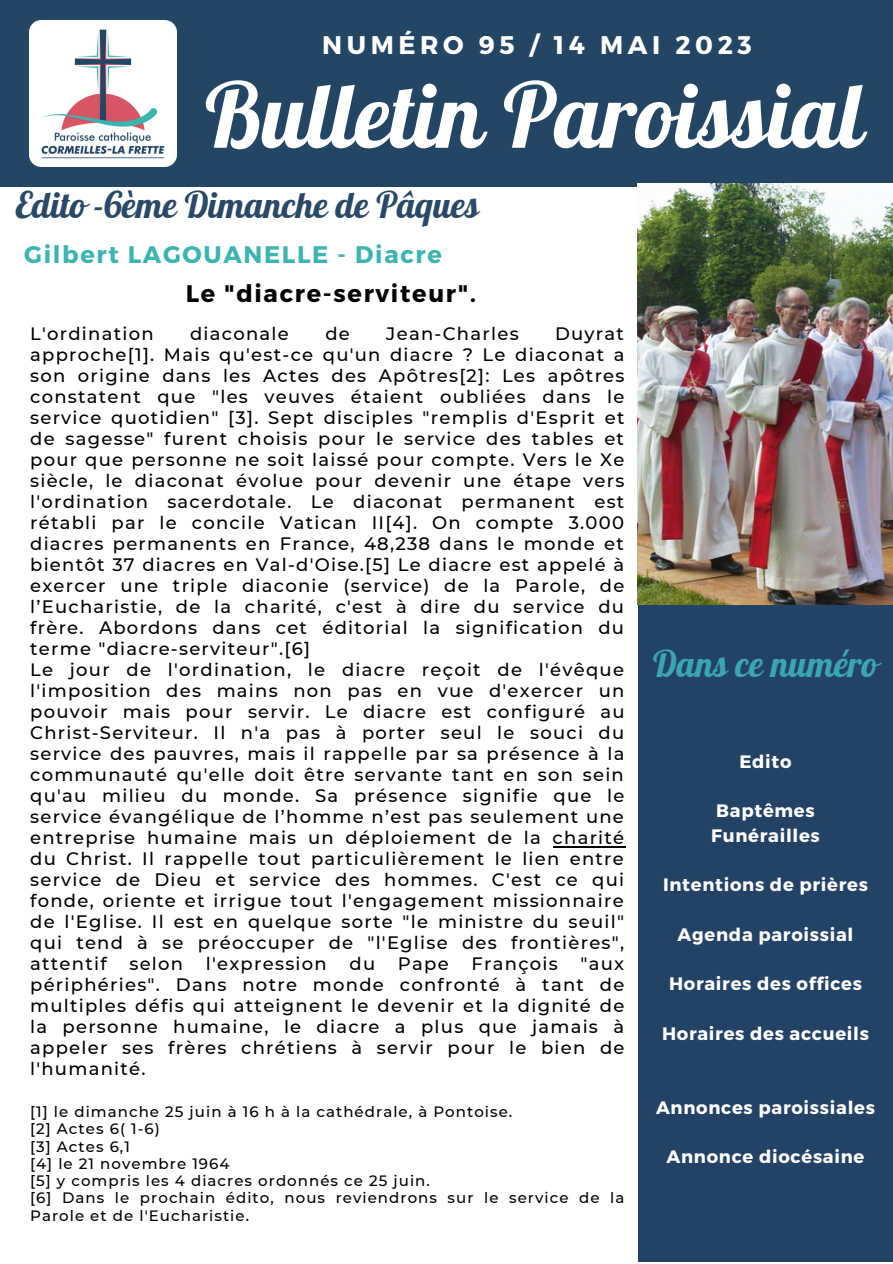
<style>
.page{position:relative;width:893px;height:1264px;background:#fff}
.page>*{position:absolute;margin:0;border:0;box-sizing:border-box;transform-origin:0 0}
.t1{font:89.85px "Lobster";color:#fff}
.t2{font:36px "Lobster";color:#294966}
.t3{font:36px "Lobster";color:#3ba6af}
.t4{font:700 25.5px "Montserrat";letter-spacing:.18em;color:#fff}
.t5{font:700 24px "Montserrat";letter-spacing:.07em;color:#3cb4af}
.t6{font:700 24px "Montserrat";letter-spacing:.07em;color:#000}
.t7{font:500 18px/21px "Montserrat";letter-spacing:.07em;color:#000;text-align:justify}
.t8{font:700 18px "Montserrat";letter-spacing:.04em;color:#fff}
.t9{font:500 15px/17.2px "Montserrat";letter-spacing:.07em;color:#000}
</style>
<div class="page">
<div style="left:638px;top:604px;width:254px;height:658px;background:#234366"></div>
<div style="left:0;top:0;width:892px;height:187px;background:#234664"></div>
<img style="left:30px;top:21px;width:146px;height:146px">
<hr style="left:552px;top:845px;width:73px;height:2px;background:#000">
<img style="left:638px;top:183px;width:254px;height:422px">
<p class="t4" style="left:322px;top:28px;width:431px">NUMÉRO 95 / 14 MAI 2023</p>
<p class="t1" style="left:205px;top:58px;width:660px">Bulletin Paroissial</p>
<p class="t2" style="left:16px;top:182px;width:465px">Edito -6ème Dimanche de Pâques</p>
<p class="t5" style="left:24px;top:239px;width:419px">Gilbert LAGOUANELLE - Diacre</p>
<p class="t6" style="left:186px;top:278px;width:291px">Le "diacre-serviteur".</p>
<p class="t7" style="left:30px;top:323px;width:125px">L'ordination</p>
<p class="t7" style="left:190px;top:323px;width:100px">diaconale</p>
<p class="t7" style="left:325px;top:323px;width:26px">de</p>
<p class="t7" style="left:386px;top:323px;width:134px">Jean-Charles</p>
<p class="t7" style="left:30px;top:323px;width:596px;text-indent:525px">Duyrat approche[1]. Mais qu'est-ce qu'un diacre ? Le diaconat a son origine dans les Actes des Apôtres[2]: Les apôtres constatent que "les veuves étaient oubliées dans le service quotidien" [3]. Sept disciples "remplis d'Esprit et de sagesse" furent choisis pour le service des tables et pour que personne ne soit laissé pour compte. Vers le Xe siècle, le diaconat évolue pour devenir une étape vers l'ordination sacerdotale. Le diaconat permanent est rétabli par le concile Vatican II[4]. On compte 3.000 diacres permanents en France, 48,238 dans le monde et bientôt 37 diacres en Val-d'Oise.[5] Le diacre est appelé à exercer une triple diaconie (service) de la Parole, de l’Eucharistie, de la charité, c'est à dire du service du frère. Abordons dans cet éditorial la signification du terme "diacre-serviteur".[6]</p>
<p class="t7" style="left:30px;top:659px;width:596px">Le jour de l'ordination, le diacre reçoit de l'évêque l'imposition des mains non pas en vue d'exercer un pouvoir mais pour servir. Le diacre est configuré au Christ-Serviteur. Il n'a pas à porter seul le souci du service des pauvres, mais il rappelle par sa présence à la communauté qu'elle doit être servante tant en son sein qu'au milieu du monde. Sa présence signifie que le service évangélique de l’homme n’est pas seulement une entreprise humaine mais un déploiement de la charité du Christ. Il rappelle tout particulièrement le lien entre service de Dieu et service des hommes. C'est ce qui fonde, oriente et irrigue tout l'engagement missionnaire de l'Eglise. Il est en quelque sorte "le ministre du seuil" qui tend à se préoccuper de "l'Eglise des frontières", attentif</p>
<p class="t7" style="left:129px;top:953px;width:55px">selon</p>
<p class="t7" style="left:206px;top:953px;width:122px">l'expression</p>
<p class="t7" style="left:349px;top:953px;width:27px">du</p>
<p class="t7" style="left:398px;top:953px;width:52px">Pape</p>
<p class="t7" style="left:471px;top:953px;width:88px">François</p>
<p class="t7" style="left:30px;top:953px;width:596px;text-indent:550px">"aux périphéries". Dans notre monde confronté à tant de multiples défis qui atteignent le devenir et la dignité de la personne humaine, le diacre a plus que jamais à appeler ses frères chrétiens à servir pour le bien de l'humanité.</p>
<p class="t9" style="left:30px;top:1103px;width:483px">[1] le dimanche 25 juin à 16 h à la cathédrale, à Pontoise.</p>
<p class="t9" style="left:30px;top:1120px;width:131px">[2] Actes 6( 1-6)</p>
<p class="t9" style="left:30px;top:1137px;width:101px">[3] Actes 6,1</p>
<p class="t9" style="left:30px;top:1154px;width:201px">[4] le 21 novembre 1964</p>
<p class="t9" style="left:30px;top:1172px;width:401px">[5] y compris les 4 diacres ordonnés ce 25 juin.</p>
<p class="t9" style="left:30px;top:1189px;width:595px">[6] Dans le prochain édito, nous reviendrons sur le service de la<br>Parole et de l'Eucharistie.</p>
<p class="t3" style="left:653px;top:640px;width:226px">Dans ce numéro</p>
<p class="t8" style="left:739px;top:749px;width:54px">Edito</p>
<p class="t8" style="left:716px;top:799px;width:100px">Baptêmes</p>
<p class="t8" style="left:711px;top:823px;width:110px">Funérailles</p>
<p class="t8" style="left:663px;top:873px;width:206px">Intentions de prières</p>
<p class="t8" style="left:677px;top:922px;width:177px">Agenda paroissial</p>
<p class="t8" style="left:669px;top:972px;width:194px">Horaires des offices</p>
<p class="t8" style="left:662px;top:1021px;width:208px">Horaires des accueils</p>
<p class="t8" style="left:656px;top:1095px;width:220px">Annonces paroissiales</p>
<p class="t8" style="left:666px;top:1145px;width:199px">Annonce diocésaine</p>
</div>
